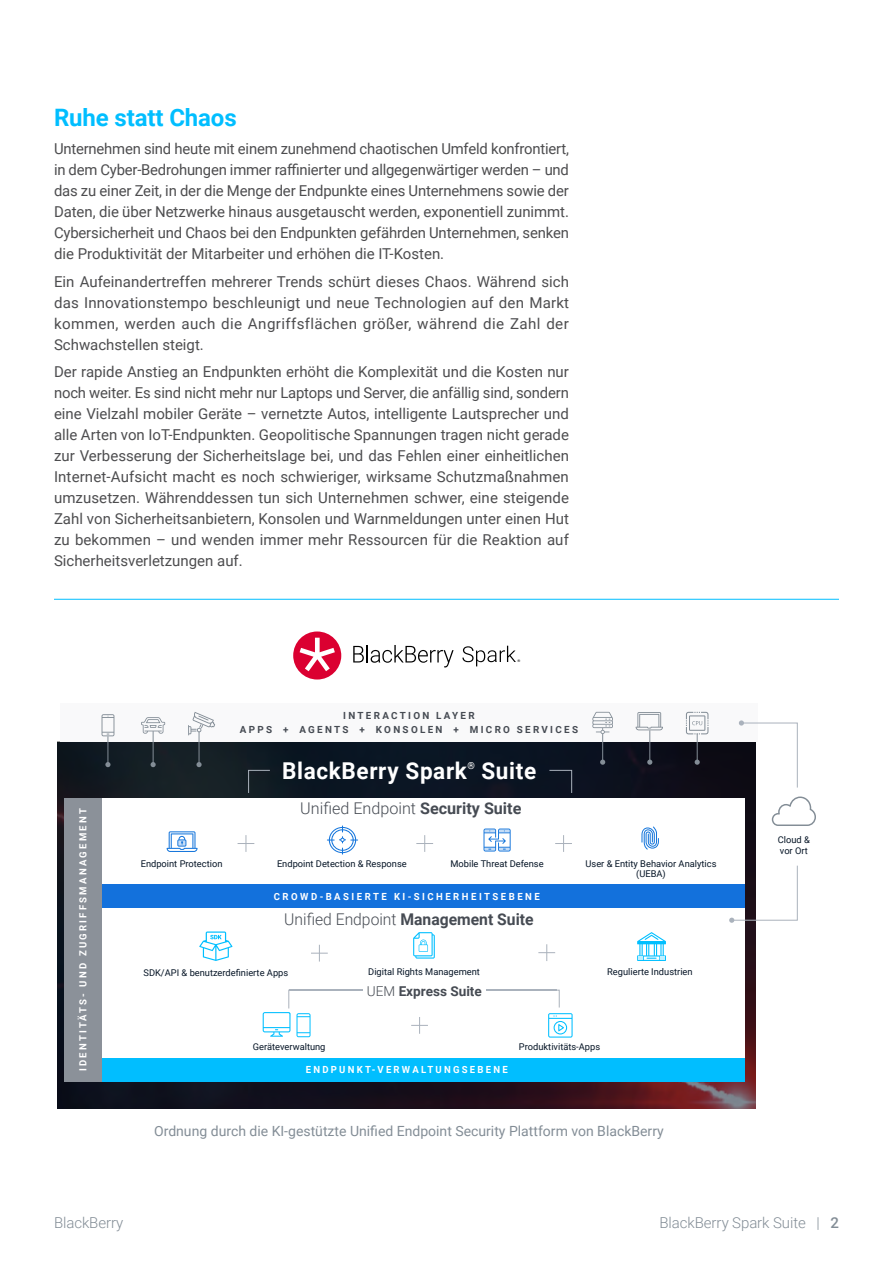
<style>
.page{position:relative;width:893px;height:1263px;background:#fff}
.page>*{position:absolute;margin:0;border:0;box-sizing:border-box;transform-origin:0 0}
.t1{font:700 24px "Roboto";letter-spacing:-.005em;color:#01beff}
.t2{font:700 23.25px "Roboto";letter-spacing:.03em;color:#fff}
.t3{font:300 16.2px "Roboto";color:#464b53}
.t4{font:15px/21px "Roboto";color:#4d4d4f;text-align:justify}
.t5{font:300 15px "Roboto";letter-spacing:-.005em;color:#838d96}
.t6{font:13.95px "Roboto";color:#838d96}
.t7{font:700 13.65px "Roboto";color:#464b53}
.t8{font:700 9.9px "Roboto";letter-spacing:.235em;color:#fff}
.t9{font:700 9.9px/14.1px "Roboto";letter-spacing:.235em;color:#464b53;text-align:center}
.t10{font:700 9.9px "Roboto";letter-spacing:.265em;color:#fff}
.t11{font:700 9.75px "Roboto";color:#fff}
.t12{font:9.3px/10.6px "Roboto";color:#061526}
.t13{font:3.45px "Roboto";color:#000;scale:1.04 1}
.s1{font-weight:700}
.s2{font-weight:300}
.s3{font-weight:500}
</style>
<div class="page">
<hr style="left:54px;top:599px;width:785px;height:1px;background:#01beff">
<img style="left:58px;top:742px;width:698px;height:367px">
<div style="left:69px;top:798px;width:675px;height:260px;background:#fff"></div>
<svg style="left:353px;top:645px;width:101px;height:22px"></svg>
<svg style="left:293px;top:631px;width:49px;height:48px"></svg>
<svg style="left:300px;top:638px;width:35px;height:33px"></svg>
<svg style="left:462px;top:646px;width:54px;height:20px"></svg>
<svg style="left:199px;top:931px;width:33px;height:30px"></svg>
<svg style="left:413px;top:932px;width:22px;height:26px"></svg>
<svg style="left:538px;top:944px;width:17px;height:17px"></svg>
<svg style="left:238px;top:835px;width:16px;height:17px"></svg>
<svg style="left:416px;top:835px;width:17px;height:17px"></svg>
<svg style="left:555px;top:835px;width:17px;height:17px"></svg>
<svg style="left:311px;top:945px;width:17px;height:16px"></svg>
<div style="left:69px;top:884px;width:675px;height:24px;background:#1371dc"></div>
<div style="left:69px;top:1058px;width:675px;height:24px;background:#01beff"></div>
<div style="left:64px;top:798px;width:38px;height:284px;background:#8b9199"></div>
<div style="left:60px;top:703px;width:698px;height:39px;background:#f9f9fa"></div>
<svg style="left:739px;top:720px;width:59px;height:68px"></svg>
<svg style="left:729px;top:865px;width:69px;height:58px"></svg>
<svg style="left:772px;top:796px;width:44px;height:30px"></svg>
<svg style="left:263px;top:989px;width:310px;height:48px"></svg>
<div style="left:363px;top:984px;width:123px;height:13px;background:#fff"></div>
<svg style="left:248px;top:770px;width:23px;height:24px"></svg>
<svg style="left:549px;top:770px;width:23px;height:24px"></svg>
<svg style="left:686px;top:712px;width:22px;height:53px"></svg>
<svg style="left:636px;top:712px;width:27px;height:18px"></svg>
<hr style="left:649px;top:730px;width:1px;height:32px;background:#838d96">
<svg style="left:647px;top:759px;width:5px;height:6px"></svg>
<svg style="left:592px;top:712px;width:21px;height:53px"></svg>
<svg style="left:188px;top:712px;width:27px;height:23px"></svg>
<hr style="left:199px;top:732px;width:1px;height:33px;background:#838d96">
<svg style="left:196px;top:762px;width:6px;height:5px"></svg>
<svg style="left:141px;top:717px;width:24px;height:17px"></svg>
<hr style="left:153px;top:731px;width:1px;height:34px;background:#838d96">
<svg style="left:151px;top:762px;width:5px;height:5px"></svg>
<svg style="left:102px;top:714px;width:12px;height:53px"></svg>
<svg style="left:167px;top:831px;width:31px;height:21px"></svg>
<div style="left:178px;top:840px;width:8px;height:6px;background:#1475dc;opacity:.25"></div>
<svg style="left:641px;top:826px;width:18px;height:23px"></svg>
<svg style="left:483px;top:828px;width:28px;height:23px"></svg>
<svg style="left:637px;top:932px;width:29px;height:29px"></svg>
<svg style="left:327px;top:825px;width:31px;height:29px"></svg>
<h1 class="t1" style="left:54px;top:101px;width:184px">Ruhe statt Chaos</h1>
<p class="t4" style="left:54px;top:137px;width:517px">Unternehmen sind heute mit einem zunehmend chaotischen Umfeld konfrontiert, in dem Cyber-Bedrohungen immer raffinierter und allgegenwärtiger werden – und das zu einer Zeit, in der die Menge der Endpunkte eines Unternehmens sowie der Daten, die über Netzwerke hinaus ausgetauscht werden, exponentiell zunimmt.<br>Cybersicherheit und Chaos bei den Endpunkten gefährden Unternehmen, senken die Produktivität der Mitarbeiter und erhöhen die IT-Kosten.</p>
<p class="t4" style="left:54px;top:270px;width:517px">Ein Aufeinandertreffen mehrerer Trends schürt dieses Chaos. Während sich das Innovationstempo beschleunigt und neue Technologien auf den Markt kommen, werden auch die Angriffsflächen größer, während die Zahl der Schwachstellen steigt.</p>
<p class="t4" style="left:54px;top:361px;width:517px">Der rapide Anstieg an Endpunkten erhöht die Komplexität und die Kosten nur noch weiter. Es sind nicht mehr nur Laptops und Server, die anfällig sind, sondern eine Vielzahl mobiler Geräte – vernetzte Autos, intelligente Lautsprecher und alle Arten von IoT-Endpunkten. Geopolitische Spannungen tragen nicht gerade zur Verbesserung der Sicherheitslage bei, und das Fehlen einer einheitlichen Internet-Aufsicht macht es noch schwieriger, wirksame Schutzmaßnahmen umzusetzen. Währenddessen tun sich Unternehmen schwer, eine steigende Zahl von Sicherheitsanbietern, Konsolen und Warnmeldungen unter einen Hut zu bekommen – und wenden immer mehr Ressourcen für die Reaktion auf Sicherheitsverletzungen auf.</p>
<p class="t13" style="left:518px;top:658px;width:4px">®</p>
<p class="t9" style="left:240px;top:708px;width:340px">INTERACTION LAYER<br>APPS + AGENTS + KONSOLEN + MICRO SERVICES</p>
<p class="t8" style="left:76px;top:1071px;width:264px;rotate:-90deg">IDENTITÄTS- UND ZUGRIFFSMANAGEMENT</p>
<h2 class="t2" style="left:282px;top:754px;width:186px">BlackBerry Spark</h2>
<p class="t11" style="left:468px;top:759px;width:9px">®</p>
<h2 class="t2" style="left:481px;top:754px;width:56px">Suite</h2>
<p class="t3" style="left:300px;top:797px;width:223px">Unified Endpoint <span class="s1">Security Suite</span></p>
<p class="t12" style="left:141px;top:857px;width:83px">Endpoint Protection</p>
<p class="t12" style="left:277px;top:857px;width:131px">Endpoint Detection &amp; Response</p>
<p class="t12" style="left:450px;top:858px;width:95px">Mobile Threat Defense</p>
<p class="t12" style="left:585px;top:857px;width:132px;text-align:center">User &amp; Entity Behavior Analytics (UEBA)</p>
<p class="t10" style="left:274px;top:889px;width:268px">CROWD-BASIERTE KI-SICHERHEITSEBENE</p>
<p class="t3" style="left:284px;top:908px;width:251px">Unified Endpoint <span class="s1">Management Suite</span></p>
<p class="t12" style="left:144px;top:967px;width:146px">SDK/API &amp; benutzerdefinierte Apps</p>
<p class="t12" style="left:368px;top:966px;width:113px">Digital Rights Management</p>
<p class="t12" style="left:607px;top:966px;width:87px">Regulierte Industrien</p>
<p class="t7" style="left:367px;top:981px;width:116px"><span class="s2">UEM</span> Express Suite</p>
<p class="t12" style="left:253px;top:1041px;width:74px">Geräteverwaltung</p>
<p class="t8" style="left:306px;top:1063px;width:204px">ENDPUNKT-VERWALTUNGSEBENE</p>
<p class="t12" style="left:519px;top:1041px;width:83px">Produktivitäts-Apps</p>
<p class="t6" style="left:154px;top:1121px;width:511px">Ordnung durch die KI-gestützte Unified Endpoint Security Plattform von BlackBerry</p>
<p class="t12" style="left:778px;top:834px;width:34px">Cloud &amp; vor Ort</p>
<p class="t5" style="left:54px;top:1212px;width:71px">BlackBerry</p>
<p class="t5" style="left:659px;top:1212px;width:181px">BlackBerry Spark Suite | <span class="s3">2</span></p>
</div>
